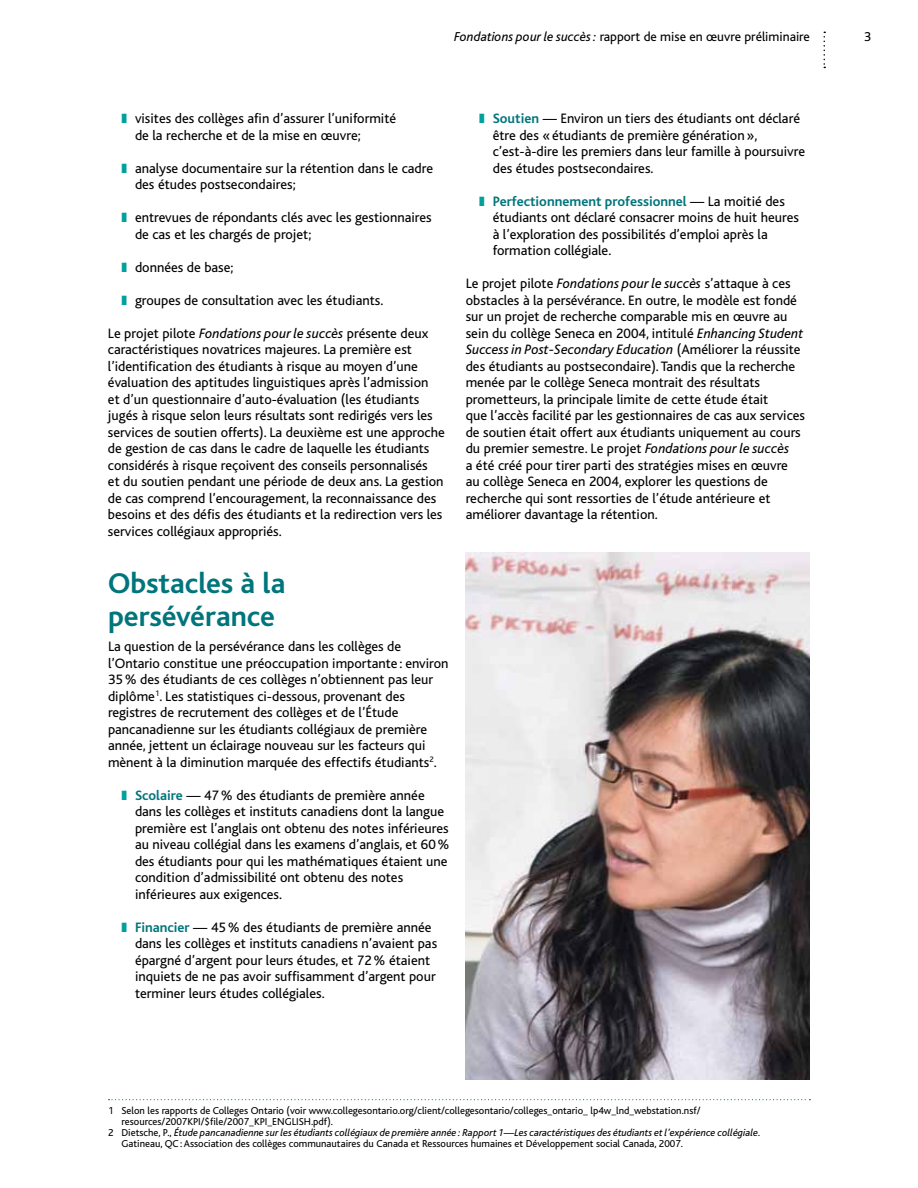
<style>
.page{position:relative;width:918px;height:1188px;background:#fff}
.page>*{position:absolute;margin:0;border:0;box-sizing:border-box;transform-origin:0 0}
.t1{font:700 30px/33px "Bliss";color:#00757b}
.t2{font:14.25px/16.5px "Bliss";color:#000}
.t3{font:13.5px "Bliss";color:#000}
.t4{font:10.5px "Bliss";color:#000}
.t5{font:italic 10.5px "Bliss";color:#000}
.s1{font-style:italic}
.s2{color:#00a09c}
.s3{font-weight:700;color:#00757b}
.s4{font-style:normal}
</style>
<div class="page">
<svg style="left:824px;top:32px;width:1px;height:36px"></svg>
<svg style="left:109px;top:1099px;width:701px;height:1px"></svg>
<img style="left:466px;top:552px;width:344px;height:528px">
<p class="t3" style="left:454px;top:29px;width:357px"><span class="s1">Fondations pour le succès:</span> rapport de mise en œuvre préliminaire</p>
<p class="t3" style="left:864px;top:29px;width:9px">3</p>
<p class="t2" style="left:135px;top:110px;width:263px;text-indent:-13px"><span class="s2">❚</span> visites des collèges afin d’assurer l’uniformité de la recherche et de la mise en œuvre;</p>
<p class="t2" style="left:135px;top:160px;width:300px;text-indent:-13px"><span class="s2">❚</span> analyse documentaire sur la rétention dans le cadre des études postsecondaires;</p>
<p class="t2" style="left:135px;top:209px;width:298px;text-indent:-13px"><span class="s2">❚</span> entrevues de répondants clés avec les gestionnaires de cas et les chargés de projet;</p>
<p class="t2" style="left:122px;top:259px;width:114px"><span class="s2">❚</span> données de base;</p>
<p class="t2" style="left:122px;top:292px;width:263px"><span class="s2">❚</span> groupes de consultation avec les étudiants.</p>
<p class="t2" style="left:108px;top:325px;width:338px">Le projet pilote <span class="s1">Fondations pour le succès</span> présente deux caractéristiques novatrices majeures. La première est l’identification des étudiants à risque au moyen d’une évaluation des aptitudes linguistiques après l’admission<br>et d’un questionnaire d’auto-évaluation (les étudiants jugés à risque selon leurs résultats sont redirigés vers les services de soutien offerts). La deuxième est une approche de gestion de cas dans le cadre de laquelle les étudiants considérés à risque reçoivent des conseils personnalisés<br>et du soutien pendant une période de deux ans. La gestion de cas comprend l’encouragement, la reconnaissance des besoins et des défis des étudiants et la redirection vers les services collégiaux appropriés.</p>
<h1 class="t1" style="left:108px;top:568px;width:179px">Obstacles à la persévérance</h1>
<p class="t2" style="left:108px;top:638px;width:342px">La question de la persévérance dans les collèges de l’Ontario constitue une préoccupation importante : environ 35% des étudiants de ces collèges n’obtiennent pas leur diplôme<sup>1</sup>. Les statistiques ci-dessous, provenant des registres de recrutement des collèges et de l’Étude pancanadienne sur les étudiants collégiaux de première année, jettent un éclairage nouveau sur les facteurs qui mènent à la diminution marquée des effectifs étudiants<sup>2</sup>.</p>
<p class="t2" style="left:135px;top:787px;width:316px;text-indent:-13px"><span class="s2">❚</span> <span class="s3">Scolaire</span> — 47% des étudiants de première année dans les collèges et instituts canadiens dont la langue première est l’anglais ont obtenu des notes inférieures au niveau collégial dans les examens d’anglais, et 60% des étudiants pour qui les mathématiques étaient une condition d’admissibilité ont obtenu des notes inférieures aux exigences.</p>
<p class="t2" style="left:135px;top:919px;width:304px;text-indent:-13px"><span class="s2">❚</span> <span class="s3">Financier</span> — 45% des étudiants de première année dans les collèges et instituts canadiens n’avaient pas épargné d’argent pour leurs études, et 72% étaient inquiets de ne pas avoir suffisamment d’argent pour terminer leurs études collégiales.</p>
<p class="t2" style="left:493px;top:110px;width:314px;text-indent:-13px"><span class="s2">❚</span> <span class="s3">Soutien</span> — Environ un tiers des étudiants ont déclaré être des «étudiants de première génération», c’est-à-dire les premiers dans leur famille à poursuivre des études postsecondaires.</p>
<p class="t2" style="left:493px;top:193px;width:308px;text-indent:-13px"><span class="s2">❚</span> <span class="s3">Perfectionnement professionnel</span> — La moitié des étudiants ont déclaré consacrer moins de huit heures à l’exploration des possibilités d’emploi après la formation collégiale.</p>
<p class="t2" style="left:466px;top:275px;width:341px">Le projet pilote <span class="s1">Fondations pour le succès</span> s’attaque à ces obstacles à la persévérance. En outre, le modèle est fondé sur un projet de recherche comparable mis en œuvre au sein du collège Seneca en 2004, intitulé <span class="s1">Enhancing Student Success in Post-Secondary Education</span> (Améliorer la réussite des étudiants au postsecondaire). Tandis que la recherche menée par le collège Seneca montrait des résultats prometteurs, la principale limite de cette étude était<br>que l’accès facilité par les gestionnaires de cas aux services de soutien était offert aux étudiants uniquement au cours du premier semestre. Le projet <span class="s1">Fondations pour le succès<br></span>a été créé pour tirer parti des stratégies mises en œuvre au collège Seneca en 2004, explorer les questions de recherche qui sont ressorties de l’étude antérieure et améliorer davantage la rétention.</p>
<p class="t4" style="left:108px;top:1105px;width:594px">1 Selon les rapports de Colleges Ontario (voir www.collegesontario.org/client/collegesontario/colleges_ontario_ lp4w_lnd_webstation.nsf/</p>
<p class="t4" style="left:122px;top:1116px;width:213px">resources/2007KPI/$file/2007_KPI_ENGLISH.pdf).</p>
<p class="t5" style="left:108px;top:1127px;width:655px"><span class="s4">2 Dietsche, P.,</span> Étude pancanadienne sur les étudiants collégiaux de première année : Rapport 1—Les caractéristiques des étudiants et l’expérience collégiale.</p>
<p class="t4" style="left:122px;top:1139px;width:563px">Gatineau, QC: Association des collèges communautaires du Canada et Ressources humaines et Développement social Canada, 2007.</p>
</div>
